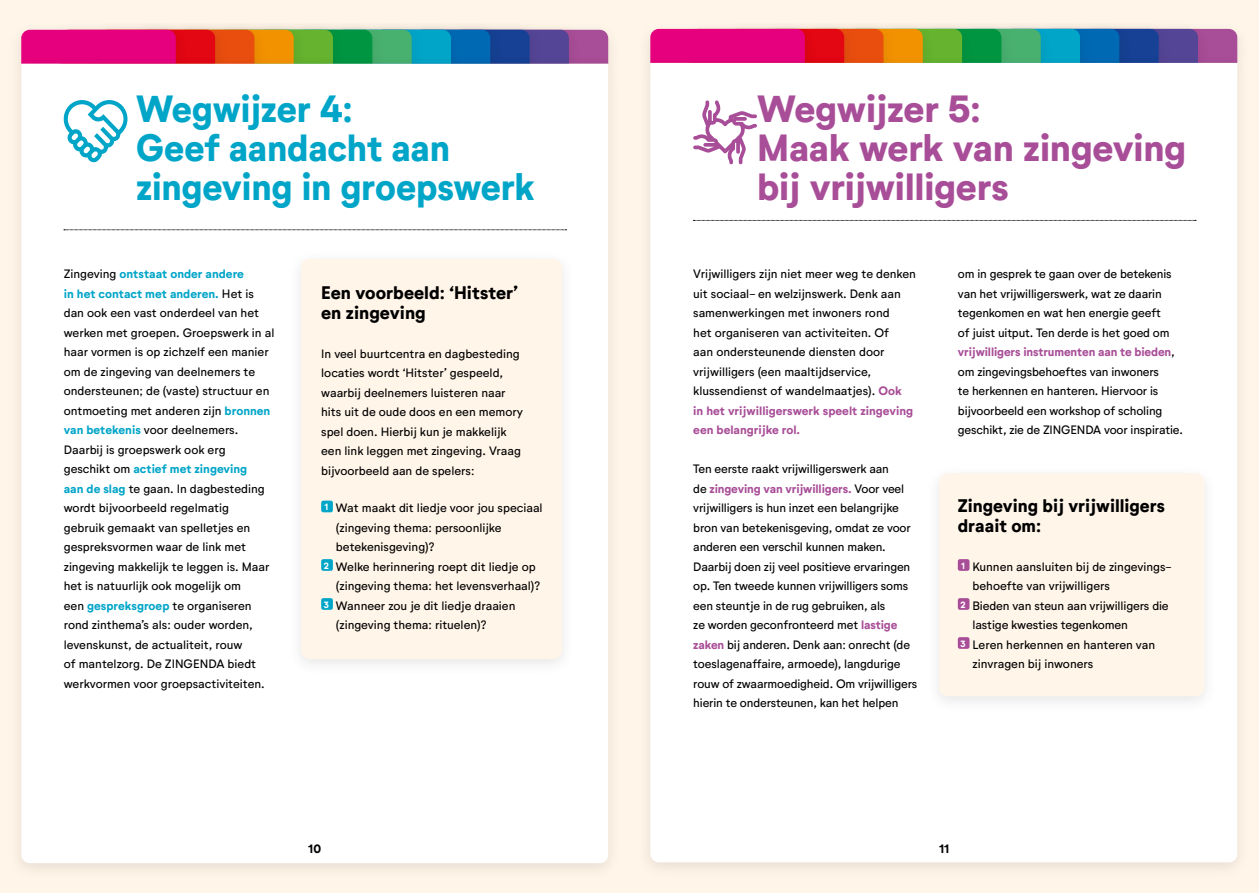
<style>
.page{position:relative;width:1259px;height:893px;background:#fff5e9}
.page>*{position:absolute;margin:0;border:0;box-sizing:border-box;transform-origin:0 0}
.t1{font:800 37.5px/39px "Neutrif Studio";letter-spacing:-.015em;color:#a84d97}
.t2{font:800 37.5px/39px "Neutrif Studio";letter-spacing:-.01em;color:#00a5c8;scale:.96 1}
.t3{font:800 18px/19.5px "Neutrif Studio";color:#000}
.t4{font:12px/19.5px "Neutrif Studio";color:#000}
.t5{font:700 12px "Neutrif Studio";color:#000}
.s1{font-weight:700;color:#00a5c8}
.s2{font-weight:700;color:#a84d97}
</style>
<div class="page">
<div style="left:400px;top:20px;width:183px;height:62px;background:#000;opacity:.1"></div>
<div style="left:361px;top:20px;width:182px;height:62px;background:#000;opacity:.1"></div>
<div style="left:322px;top:20px;width:182px;height:62px;background:#000;opacity:.1"></div>
<div style="left:283px;top:20px;width:182px;height:62px;background:#000;opacity:.1"></div>
<div style="left:243px;top:20px;width:182px;height:62px;background:#000;opacity:.1"></div>
<div style="left:204px;top:20px;width:182px;height:62px;background:#000;opacity:.1"></div>
<div style="left:165px;top:20px;width:182px;height:62px;background:#000;opacity:.1"></div>
<div style="left:125px;top:20px;width:183px;height:62px;background:#000;opacity:.1"></div>
<div style="left:86px;top:20px;width:182px;height:79px;background:#000;opacity:.1"></div>
<div style="left:47px;top:20px;width:182px;height:62px;background:#000;opacity:.1"></div>
<div style="left:7px;top:20px;width:183px;height:62px;background:#000;opacity:.1"></div>
<svg style="left:21px;top:30px;width:587px;height:24px;background:#895169"></svg>
<div style="left:7px;top:54px;width:615px;height:827px;background:#000;opacity:.1"></div>
<div style="left:21px;top:64px;width:587px;height:799px;background:#fff"></div>
<div style="left:1029px;top:19px;width:183px;height:63px;background:#000;opacity:.1"></div>
<div style="left:990px;top:19px;width:182px;height:63px;background:#000;opacity:.1"></div>
<div style="left:951px;top:19px;width:182px;height:63px;background:#000;opacity:.1"></div>
<div style="left:911px;top:19px;width:183px;height:63px;background:#000;opacity:.1"></div>
<div style="left:872px;top:19px;width:182px;height:63px;background:#000;opacity:.1"></div>
<div style="left:833px;top:19px;width:182px;height:63px;background:#000;opacity:.1"></div>
<div style="left:793px;top:19px;width:183px;height:63px;background:#000;opacity:.1"></div>
<div style="left:754px;top:19px;width:182px;height:63px;background:#000;opacity:.1"></div>
<div style="left:715px;top:19px;width:182px;height:79px;background:#000;opacity:.1"></div>
<div style="left:676px;top:19px;width:182px;height:63px;background:#000;opacity:.1"></div>
<div style="left:636px;top:19px;width:183px;height:63px;background:#000;opacity:.1"></div>
<svg style="left:650px;top:29px;width:587px;height:24px;background:#895169"></svg>
<div style="left:636px;top:53px;width:615px;height:828px;background:#000;opacity:.1"></div>
<div style="left:650px;top:63px;width:587px;height:799px;background:#fff"></div>
<svg style="left:693px;top:100px;width:64px;height:64px;background:#e4c9df"></svg>
<svg style="left:693px;top:220px;width:503px;height:1px"></svg>
<div style="left:925px;top:464px;width:293px;height:251px;background:#fbfbfb"></div>
<div style="left:939px;top:473px;width:265px;height:223px;background:#fff5e9;border-radius:9px"></div>
<div style="left:958px;top:559px;width:11px;height:12px;background:#a84d97;border-radius:2px"></div>
<div style="left:958px;top:598px;width:11px;height:12px;background:#a84d97;border-radius:2px"></div>
<div style="left:958px;top:637px;width:11px;height:12px;background:#a84d97;border-radius:2px"></div>
<svg style="left:62px;top:95px;width:70px;height:69px;background:#b9e6ef"></svg>
<div style="left:287px;top:249px;width:289px;height:428px;background:#fbfbfb"></div>
<div style="left:301px;top:259px;width:261px;height:400px;background:#fff5e9;border-radius:9px"></div>
<div style="left:321px;top:501px;width:12px;height:11px;background:#00a5c8;border-radius:2px"></div>
<div style="left:321px;top:559px;width:12px;height:12px;background:#00a5c8;border-radius:2px"></div>
<div style="left:321px;top:598px;width:12px;height:12px;background:#00a5c8;border-radius:2px"></div>
<svg style="left:64px;top:230px;width:502px;height:1px"></svg>
<h1 class="t2" style="left:136px;top:90px;width:417px">Wegwijzer 4:<br>Geef aandacht aan zingeving in groepswerk</h1>
<p class="t4" style="left:64px;top:264px;width:212px">Zingeving <span class="s1">ontstaat onder andere<br>in het contact met anderen.</span> Het is dan ook een vast onderdeel van het werken met groepen. Groepswerk in al haar vormen is op zichzelf een manier om de zingeving van deelnemers te ondersteunen; de (vaste) structuur en ontmoeting met anderen zijn <span class="s1">bronnen van betekenis</span> voor deelnemers.<br>Daarbij is groepswerk ook erg geschikt om <span class="s1">actief met zingeving<br>aan de slag</span> te gaan. In dagbesteding wordt bijvoorbeeld regelmatig<br>gebruik gemaakt van spelletjes en gespreksvormen waar de link met zingeving makkelijk te leggen is. Maar het is natuurlijk ook mogelijk om<br>een <span class="s1">gespreksgroep</span> te organiseren rond zinthema’s als: ouder worden, levenskunst, de actualiteit, rouw<br>of mantelzorg. De ZINGENDA biedt werkvormen voor groepsactiviteiten.</p>
<h2 class="t3" style="left:321px;top:283px;width:198px">Een voorbeeld: ‘Hitster’ en zingeving</h2>
<p class="t4" style="left:321px;top:344px;width:203px">In veel buurtcentra en dagbesteding locaties wordt ‘Hitster’ gespeeld, waarbij deelnemers luisteren naar hits uit de oude doos en een memory spel doen. Hierbij kun je makkelijk een link leggen met zingeving. Vraag bijvoorbeeld aan de spelers:</p>
<p class="t4" style="left:324px;top:498px;width:220px"><sup>1</sup> Wat maakt dit liedje voor jou speciaal</p>
<p class="t4" style="left:336px;top:518px;width:167px">(zingeving thema: persoonlijke</p>
<p class="t4" style="left:336px;top:537px;width:100px">betekenisgeving)?</p>
<p class="t4" style="left:324px;top:557px;width:213px"><sup>2</sup> Welke herinnering roept dit liedje op</p>
<p class="t4" style="left:336px;top:576px;width:206px">(zingeving thema: het levensverhaal)?</p>
<p class="t4" style="left:324px;top:596px;width:193px"><sup>3</sup> Wanneer zou je dit liedje draaien</p>
<p class="t4" style="left:336px;top:615px;width:152px">(zingeving thema: rituelen)?</p>
<h1 class="t1" style="left:757px;top:90px;width:431px">Wegwijzer 5:<br>Maak werk van zingeving bij vrijwilligers</h1>
<p class="t4" style="left:693px;top:264px;width:224px">Vrijwilligers zijn niet meer weg te denken uit sociaal- en welzijnswerk. Denk aan samenwerkingen met inwoners rond<br>het organiseren van activiteiten. Of<br>aan ondersteunende diensten door vrijwilligers (een maaltijdservice, klussendienst of wandelmaatjes). <span class="s2">Ook<br>in het vrijwilligerswerk speelt zingeving een belangrijke rol.</span></p>
<p class="t4" style="left:693px;top:459px;width:226px">Ten eerste raakt vrijwilligerswerk aan<br>de <span class="s2">zingeving van vrijwilligers.</span> Voor veel vrijwilligers is hun inzet een belangrijke bron van betekenisgeving, omdat ze voor anderen een verschil kunnen maken.<br>Daarbij doen zij veel positieve ervaringen op. Ten tweede kunnen vrijwilligers soms een steuntje in de rug gebruiken, als<br>ze worden geconfronteerd met <span class="s2">lastige zaken</span> bij anderen. Denk aan: onrecht (de toeslagenaffaire, armoede), langdurige rouw of zwaarmoedigheid. Om vrijwilligers hierin te ondersteunen, kan het helpen</p>
<p class="t4" style="left:958px;top:264px;width:226px">om in gesprek te gaan over de betekenis van het vrijwilligerswerk, wat ze daarin tegenkomen en wat hen energie geeft<br>of juist uitput. Ten derde is het goed om <span class="s2">vrijwilligers instrumenten aan te bieden</span>, om zingevingsbehoeftes van inwoners<br>te herkennen en hanteren. Hiervoor is bijvoorbeeld een workshop of scholing geschikt, zie de ZINGENDA voor inspiratie.</p>
<h2 class="t3" style="left:958px;top:496px;width:209px">Zingeving bij vrijwilligers draait om:</h2>
<p class="t4" style="left:961px;top:557px;width:212px"><sup>1</sup> Kunnen aansluiten bij de zingevings-</p>
<p class="t4" style="left:972px;top:576px;width:139px">behoefte van vrijwilligers</p>
<p class="t4" style="left:960px;top:596px;width:210px"><sup>2</sup> Bieden van steun aan vrijwilligers die</p>
<p class="t4" style="left:972px;top:615px;width:157px">lastige kwesties tegenkomen</p>
<p class="t4" style="left:960px;top:635px;width:196px"><sup>3</sup> Leren herkennen en hanteren van</p>
<p class="t4" style="left:972px;top:654px;width:122px">zinvragen bij inwoners</p>
<p class="t5" style="left:308px;top:841px;width:15px">10</p>
<p class="t5" style="left:939px;top:841px;width:12px">11</p>
</div>
